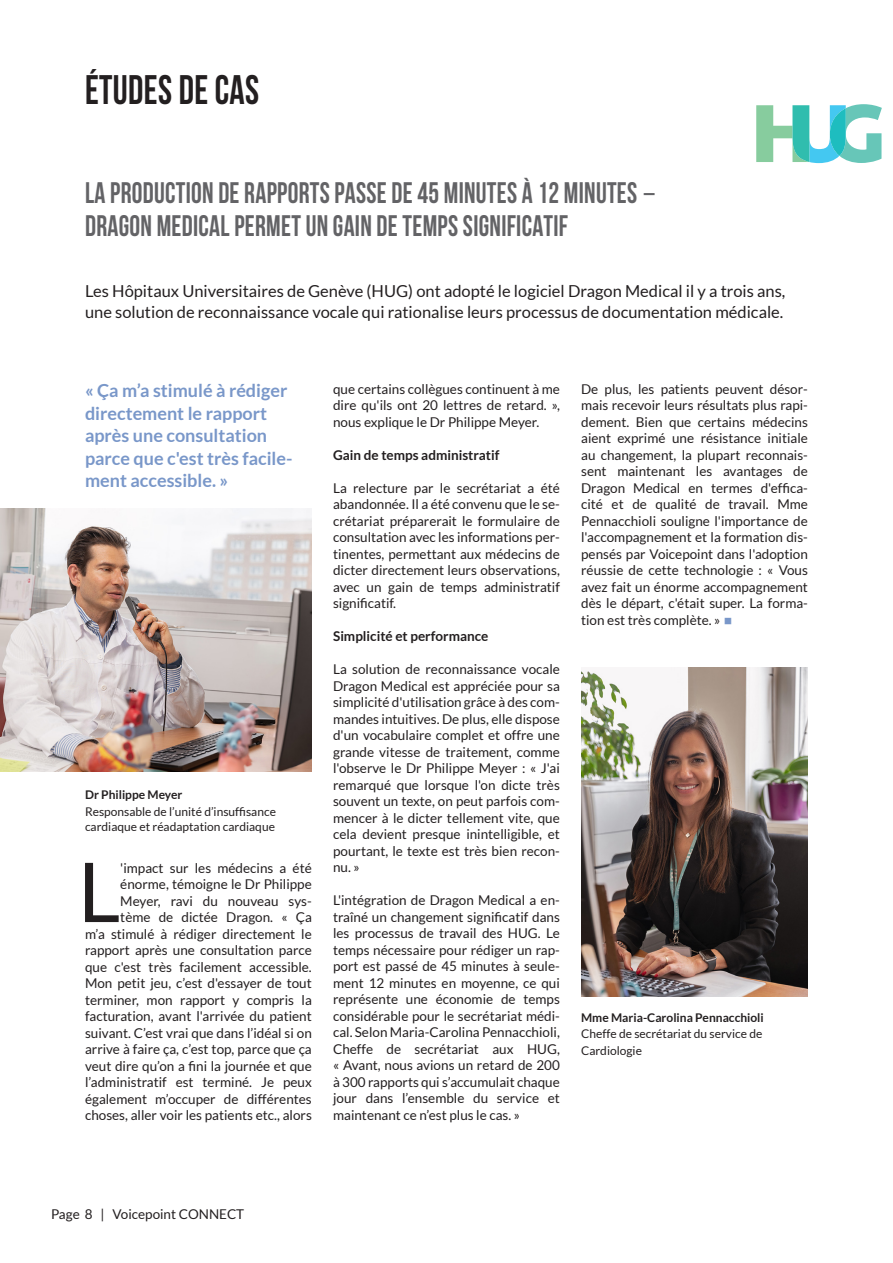
<style>
.page{position:relative;width:893px;height:1263px;background:#fff}
.page>*{position:absolute;margin:0;border:0;box-sizing:border-box;transform-origin:0 0}
.Content_Dropcap{font:82.65px "Lato";color:#231f20}
.Page_Title{font:700 41.25px "Bebas Neue";letter-spacing:.01em;color:#231f20;scale:.91 1}
.Title_Content{font:700 29.7px/33px "Bebas Neue";letter-spacing:.01em;color:#636366;scale:.91 1}
.t1{font:700 18px/22.5px "Lato";color:#7997c9}
.Subtitle_Content{font:16.5px/21px "Lato";color:#231f20}
.Content{font:13.5px/16.5px "Lato";color:#231f20;text-align:justify}
.Content_Dropcap-2{font:13.5px/16.5px "Lato";color:#231f20;text-align:right}
.Content-2{font:700 13.5px "Lato";color:#231f20}
.Content-3{font:12px/16.5px "Lato";color:#231f20}
.Content-4{font:700 12px "Lato";color:#231f20}
.s1{font-family:"Lato";font-weight:400}
.s2{font-weight:700}
.s3{font-family:"Aptos";font-size:21px;color:#7997c9}
</style>
<div class="page">
<img style="left:581px;top:667px;width:227px;height:329px">
<img style="left:0;top:508px;width:312px;height:264px">
<svg style="left:756px;top:104px;width:126px;height:59px"></svg>
<p class="Page_Title" style="left:85px;top:67px;width:193px">ÉTUDES DE CAS</p>
<p class="Title_Content" style="left:85px;top:176px;width:630px">LA PRODUCTION DE RAPPORTS PASSE DE 45 MINUTES À 12 MINUTES <span class="s1">–<br></span>DRAGON MEDICAL PERMET UN GAIN DE TEMPS SIGNIFICATIF</p>
<p class="Subtitle_Content" style="left:85px;top:281px;width:702px">Les Hôpitaux Universitaires de Genève (HUG) ont adopté le logiciel Dragon Medical il y a trois ans, une solution de reconnaissance vocale qui rationalise leurs processus de documentation médicale.</p>
<p class="t1" style="left:85px;top:379px;width:209px">« Ça m’a stimulé à rédiger directement le rapport après une consultation parce que c'est très facile&shy;ment accessible. »</p>
<p class="Content-3" style="left:85px;top:786px;width:192px"><span class="s2">Dr Philippe Meyer<br></span>Responsable de l’unité d’insuffisance</p>
<p class="Content-3" style="left:85px;top:818px;width:191px">cardiaque et réadaptation cardiaque</p>
<p class="Content_Dropcap-2" style="left:85px;top:859px;width:228px">'impact sur les médecins a été énorme, témoigne le Dr Philippe Meyer, ravi du nouveau sys-<br>tème de dictée Dragon. « Ça<br>m’a stimulé à rédiger directement le rapport après une consultation parce que c'est très facilement accessible.<br>Mon petit jeu, c’est d'essayer de tout terminer, mon rapport y compris la facturation, avant l'arrivée du patient suivant. C’est vrai que dans l’idéal si on arrive à faire ça, c’est top, parce que ça veut dire qu’on a fini la journée et que l’administratif est terminé. Je peux également m’occuper de différentes choses, aller voir les patients etc., alors</p>
<p class="Content_Dropcap" style="left:78px;top:846px;width:44px">L</p>
<p class="Content_Dropcap-2" style="left:333px;top:380px;width:228px;text-align:justify">que certains collègues continuent à me dire qu'ils ont 20 lettres de retard. », nous explique le Dr Philippe Meyer.</p>
<p class="Content-2" style="left:333px;top:447px;width:168px">Gain de temps administratif</p>
<p class="Content" style="left:333px;top:479px;width:228px">La relecture par le secrétariat a été abandonnée. Il a été convenu que le se&shy;crétariat préparerait le formulaire de consultation avec les informations per&shy;tinentes, permettant aux médecins de dicter directement leurs observations, avec un gain de temps administratif significatif.</p>
<p class="Content-2" style="left:333px;top:628px;width:157px">Simplicité et performance</p>
<p class="Content" style="left:333px;top:661px;width:228px">La solution de reconnaissance vocale Dragon Medical est appréciée pour sa simplicité d'utilisation grâce à des com&shy;mandes intuitives. De plus, elle dispose d'un vocabulaire complet et offre une grande vitesse de traitement, comme l'observe le Dr Philippe Meyer : « J'ai remarqué que lorsque l'on dicte très souvent un texte, on peut parfois com&shy;mencer à le dicter tellement vite, que cela devient presque inintelligible, et pourtant, le texte est très bien recon&shy;nu. »</p>
<p class="Content" style="left:333px;top:892px;width:228px">L'intégration de Dragon Medical a en&shy;traîné un changement significatif dans les processus de travail des HUG. Le temps nécessaire pour rédiger un rap&shy;port est passé de 45 minutes à seule&shy;ment 12 minutes en moyenne, ce qui représente une économie de temps considérable pour le secrétariat médi&shy;cal. Selon Maria-Carolina Pennacchioli, Cheffe de secrétariat aux HUG, « Avant, nous avions un retard de 200 à 300 rapports qui s’accumulait chaque jour dans l’ensemble du service et maintenant ce n’est plus le cas. »</p>
<p class="Content" style="left:581px;top:380px;width:228px">De plus, les patients peuvent désor&shy;mais recevoir leurs résultats plus rapi&shy;dement. Bien que certains médecins aient exprimé une résistance initiale au changement, la plupart reconnais&shy;sent maintenant les avantages de Dragon Medical en termes d'effica&shy;cité et de qualité de travail. Mme Pennacchioli souligne l'importance de l'accompagnement et la formation dis&shy;pensés par Voicepoint dans l'adoption réussie de cette technologie : « Vous avez fait un énorme accompagnement dès le départ, c'était super. La forma&shy;tion est très complète. » <span class="s3">▪</span></p>
<p class="Content-4" style="left:581px;top:1010px;width:184px">Mme Maria-Carolina Pennacchioli</p>
<p class="Content-3" style="left:581px;top:1025px;width:183px">Cheffe de secrétariat du service de<br>Cardiologie</p>
<p class="Content_Dropcap-2" style="left:51px;top:1206px;width:195px">Page 8 | Voicepoint CONNECT</p>
</div>
